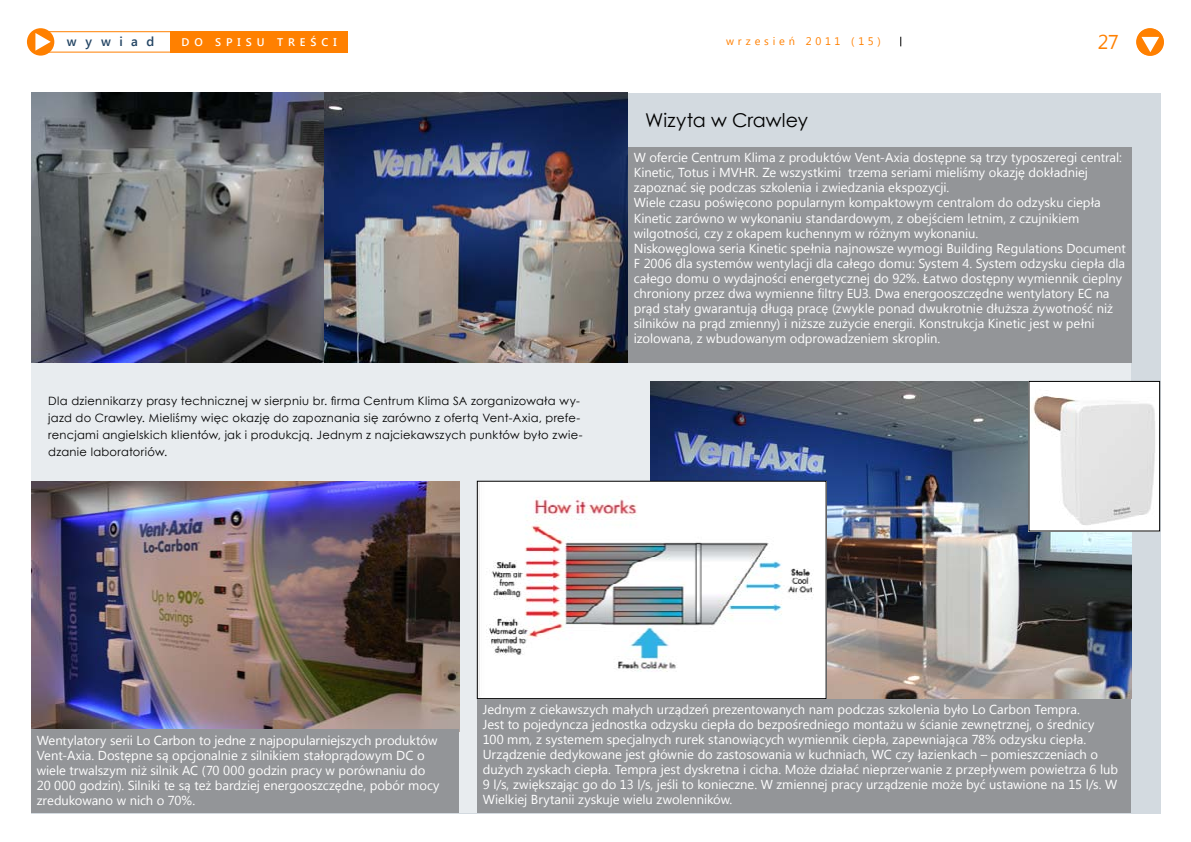
<style>
.page{position:relative;width:1191px;height:842px;background:#fff}
.page>*{position:absolute;margin:0;border:0;box-sizing:border-box;transform-origin:0 0}
.t1{font:20px "Segoe UI";color:#ff8000}
.t2{font:19px "Century Gothic";letter-spacing:.005em;color:#000}
.t3{font:13px/15px "Segoe UI";letter-spacing:-.005em;color:#fff}
.t4{font:600 13px "Segoe UI";letter-spacing:.65em;color:#244564}
.t5{font:11.5px/17px "Century Gothic";letter-spacing:.025em;color:#000}
.t6{font:600 11.1px "Segoe UI";letter-spacing:.445em;color:#fff}
.t7{font:11px "Segoe UI";letter-spacing:.345em;color:#ff8000}
</style>
<div class="page">
<div style="left:27px;top:28px;width:27px;height:28px;background:#ff8000;border-radius:50%"></div>
<svg style="left:36px;top:33px;width:15px;height:18px"></svg>
<div style="left:1136px;top:28px;width:27px;height:28px;background:#ffe7d1;border-radius:50%"></div>
<div style="left:170px;top:31px;width:178px;height:22px;background:#ff8000"></div>
<div style="left:34px;top:31px;width:139px;height:22px;border:1px solid #ff8000"></div>
<div style="left:31px;top:93px;width:1129px;height:720px;background:#d3dae0"></div>
<div style="left:31px;top:147px;width:1099px;height:666px;background:#e8ecef"></div>
<img style="left:32px;top:481px;width:427px;height:248px">
<img style="left:650px;top:381px;width:482px;height:317px">
<img style="left:1030px;top:383px;width:127px;height:146px">
<img style="left:479px;top:483px;width:345px;height:214px">
<div style="left:477px;top:481px;width:349px;height:218px;border:1px solid #000"></div>
<img style="left:31px;top:93px;width:293px;height:270px">
<div style="left:31px;top:729px;width:428px;height:84px;background:#939598"></div>
<div style="left:477px;top:699px;width:653px;height:113px;background:#939598"></div>
<div style="left:628px;top:147px;width:503px;height:216px;background:#939598"></div>
<img style="left:324px;top:93px;width:304px;height:270px">
<div style="left:1136px;top:28px;width:28px;height:28px;background:#ff8000;border-radius:50%"></div>
<svg style="left:1141px;top:36px;width:18px;height:16px"></svg>
<p class="t4" style="left:67px;top:32px;width:89px">WYWIAD</p>
<p class="t6" style="left:181px;top:34px;width:157px">DO SPISU TREŚCI</p>
<p class="t7" style="left:726px;top:34px;width:156px">wrzesień 2011 (15)</p>
<h1 class="t1" style="left:1097px;top:28px;width:23px">27</h1>
<h2 class="t2" style="left:645px;top:107px;width:164px">Wizyta w Crawley</h2>
<p class="t5" style="left:48px;top:392px;width:536px">Dla dziennikarzy prasy technicznej w sierpniu br. firma Centrum Klima SA zorganizowała wy&shy;jazd do Crawley. Mieliśmy więc okazję do zapoznania się zarówno z ofertą Vent-Axia, prefe&shy;rencjami angielskich klientów, jak i produkcją. Jednym z najciekawszych punktów było zwie&shy;dzanie laboratoriów.</p>
<p class="t3" style="left:634px;top:150px;width:493px">W ofercie Centrum Klima z produktów Vent-Axia dostępne są trzy typoszeregi central:<br>Kinetic, Totus i MVHR. Ze wszystkimi trzema seriami mieliśmy okazję dokładniej zapoznać się podczas szkolenia i zwiedzania ekspozycji.<br>Wiele czasu poświęcono popularnym kompaktowym centralom do odzysku ciepła Kinetic zarówno w wykonaniu standardowym, z obejściem letnim, z czujnikiem wilgotności, czy z okapem kuchennym w różnym wykonaniu.<br>Niskowęglowa seria Kinetic spełnia najnowsze wymogi Building Regulations Document F 2006 dla systemów wentylacji dla całego domu: System 4. System odzysku ciepła dla całego domu o wydajności energetycznej do 92%. Łatwo dostępny wymiennik cieplny chroniony przez dwa wymienne filtry EU3. Dwa energooszczędne wentylatory EC na prąd stały gwarantują długą pracę (zwykle ponad dwukrotnie dłuższa żywotność niż silników na prąd zmienny) i niższe zużycie energii. Konstrukcja Kinetic jest w pełni izolowana, z wbudowanym odprowadzeniem skroplin.</p>
<p class="t3" style="left:37px;top:732px;width:404px">Wentylatory serii Lo Carbon to jedne z najpopularniejszych produktów Vent-Axia. Dostępne są opcjonalnie z silnikiem stałoprądowym DC o wiele trwalszym niż silnik AC (70 000 godzin pracy w porównaniu do 20 000 godzin). Silniki te są też bardziej energooszczędne, pobór mocy zredukowano w nich o 70%.</p>
<p class="t3" style="left:483px;top:701px;width:637px">Jednym z ciekawszych małych urządzeń prezentowanych nam podczas szkolenia było Lo Carbon Tempra.<br>Jest to pojedyncza jednostka odzysku ciepła do bezpośredniego montażu w ścianie zewnętrznej, o średnicy 100 mm, z systemem specjalnych rurek stanowiących wymiennik ciepła, zapewniająca 78% odzysku ciepła.<br>Urządzenie dedykowane jest głównie do zastosowania w kuchniach, WC czy łazienkach – pomieszczeniach o dużych zyskach ciepła. Tempra jest dyskretna i cicha. Może działać nieprzerwanie z przepływem powietrza 6 lub 9 l/s, zwiększając go do 13 l/s, jeśli to konieczne. W zmiennej pracy urządzenie może być ustawione na 15 l/s. W Wielkiej Brytanii zyskuje wielu zwolenników.</p>
</div>
